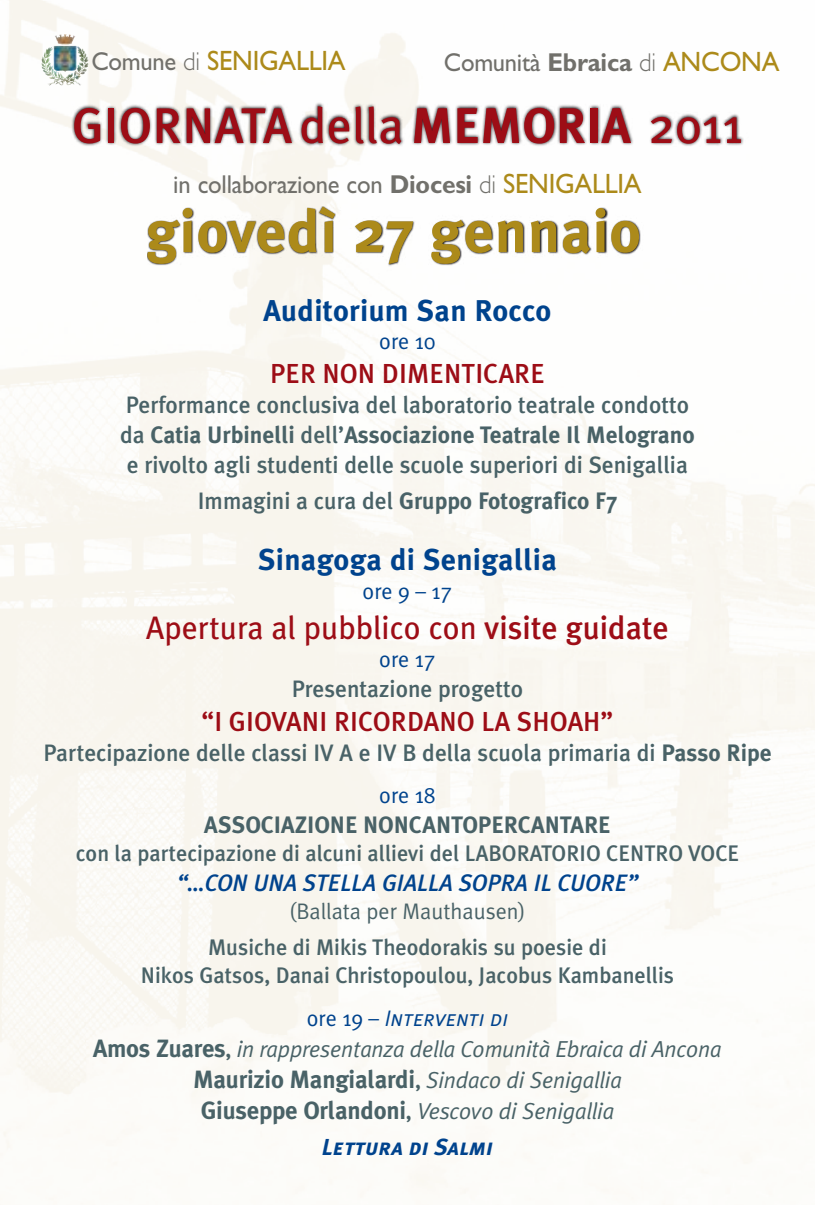
<style>
.page{position:relative;width:815px;height:1205px;background:#fff}
.page>*{position:absolute;margin:0;border:0;box-sizing:border-box;transform-origin:0 0}
.t1{font:700 60px "Meta Plus";letter-spacing:.01em;color:#ac8a1a}
.t2{font:50px "Meta Plus";color:#9d0d16}
.t3{font:32.5px "Meta Plus";color:#9d0d16}
.t4{font:700 30px "Meta Plus";letter-spacing:.01em;color:#00438d}
.t5{font:28px "Gill Sans";letter-spacing:-.01em;color:#ac8a1a;scale:.95 1}
.t6{font:500 27.5px "Meta Plus";letter-spacing:.005em;color:#9d0d16}
.t7{font:26px "Gill Sans";letter-spacing:-.01em;color:#71706b;scale:.95 1}
.t8{font:700 25px "Meta Plus";letter-spacing:-.01em;color:#496267}
.t9{font:500 23.75px/29.8px "Meta Plus";color:#496267}
.t10{font:700 23.75px "Meta Plus";color:#496267}
.t11{font:italic 23.75px "Meta Plus Medium Caps";color:#00438d}
.t12{font:italic 23px "Meta Plus Normal";letter-spacing:-.01em;color:#496267}
.t13{font:italic 23px "Meta Plus Bold Caps";color:#00438d}
.t14{font:500 22.5px/28.2px "Meta Plus";color:#496267;text-align:center}
.t15{font:22.5px "Meta Plus Normal";color:#00438d}
.t16{font:22.5px "Meta Plus Normal";color:#496267}
.t17{font:italic 22.5px "Meta Plus Normal Caps";color:#00438d}
.s1{font-size:26px;color:#71706b}
.s2{font-weight:300;font-size:26px;color:#71706b}
.s3{font-weight:500}
.s4{font-weight:700}
.s5{font-weight:300}
.s6{font-size:28px;color:#ac8a1a}
.s7{font-family:"Meta Plus Normal";font-style:normal}
.s8{font-family:"Meta Plus";font-weight:700;font-style:normal;font-size:25px}
.s9{font-family:"Meta Plus";font-weight:500;font-style:normal}
.s10{font-weight:500;font-size:23px}
.s11{font-family:"Meta Plus Normal";font-weight:400;font-style:italic;font-size:23px}
</style>
<div class="page">
<img style="left:0;top:0;width:815px;height:1200px">
<img style="left:55px;top:34px;width:20px;height:11px">
<svg style="left:72px;top:102px;width:743px;height:80px"></svg>
<svg style="left:147px;top:206px;width:668px;height:82px"></svg>
<p class="t5" style="left:91px;top:45px;width:262px"><span class="s1">Comune</span> <span class="s2">di</span> Senigallia</p>
<h2 class="t2" style="left:72px;top:97px;width:672px"><span class="s3">GIORNata</span> della <span class="s4">MEMORIA</span> 2011</h2>
<p class="t7" style="left:444px;top:47px;width:348px">Comunità <span class="s4">Ebraica</span> <span class="s5">di</span> <span class="s6">Ancona</span></p>
<p class="t7" style="left:173px;top:169px;width:488px">in collaborazione con <span class="s4">Diocesi</span> <span class="s5">di</span> <span class="s6">Senigallia</span></p>
<h1 class="t1" style="left:146px;top:197px;width:497px">giovedì 27 gennaio</h1>
<p class="t4" style="left:264px;top:293px;width:289px">Auditorium San Rocco</p>
<p class="t15" style="left:379px;top:328px;width:58px">ore 10</p>
<p class="t6" style="left:270px;top:358px;width:70px">Per non</p>
<p class="t6" style="left:382px;top:358px;width:164px">dimenticare</p>
<p class="t9" style="left:120px;top:390px;width:576px">Performance conclusiva del laboratorio teatrale condotto da <span class="s4">Catia Urbinelli</span> dell’<span class="s4">Associazione Teatrale Il Melograno </span>e rivolto agli studenti delle scuole superiori di Senigallia</p>
<p class="t10" style="left:198px;top:487px;width:421px"><span class="s3">Immagini a cura del</span> Gruppo Fotografico F7</p>
<p class="t4" style="left:258px;top:543px;width:300px">Sinagoga di Senigallia</p>
<p class="t15" style="left:363px;top:578px;width:91px">ore 9 – 17</p>
<h3 class="t3" style="left:146px;top:609px;width:524px">Apertura al pubblico con <span class="s3">visite guidate</span></h3>
<p class="t15" style="left:379px;top:646px;width:58px">ore 17</p>
<p class="t9" style="left:292px;top:673px;width:233px">Presentazione progetto</p>
<p class="t6" style="left:202px;top:706px;width:413px">“I giovani ri cor dano la Shoah”</p>
<p class="t9" style="left:43px;top:737px;width:730px">Partecipazione delle classi IV A e IV B della scuola primaria di <span class="s4">Passo Ripe</span></p>
<p class="t15" style="left:379px;top:782px;width:58px">ore 18</p>
<p class="t10" style="left:204px;top:811px;width:408px">ASSOCIAZIONE NONCANTOPERCANTARE</p>
<p class="t14" style="left:76px;top:839px;width:652px">con la partecipazione di alcuni allievi del LABORATORIO CE NTRO VOCE</p>
<p class="t11" style="left:177px;top:869px;width:463px">“…CON UNA STELLA GIALLA SOPRA IL CUORE”</p>
<p class="t16" style="left:289px;top:898px;width:238px">(Ballata per Mauthausen)</p>
<p class="t14" style="left:141px;top:932px;width:535px">Musiche di Mikis Theodorakis su poesie di<br>Nikos Gatsos, Danai Christopoulou, Jacobus Kambanellis</p>
<p class="t17" style="left:307px;top:1004px;width:203px"><span class="s7">ore 19 –</span> Interventi di</p>
<p class="t12" style="left:93px;top:1035px;width:630px"><span class="s8">Amos Zuares</span><span class="s9">,</span> in rappresentanza della Comunità Ebraica di Ancona</p>
<p class="t8" style="left:193px;top:1065px;width:430px">Maurizio Mangialardi<span class="s10">,</span> <span class="s11">Sindaco di Senigallia</span></p>
<p class="t12" style="left:201px;top:1098px;width:415px"><span class="s8">Giuseppe Orlandoni</span><span class="s9">,</span> Vescovo di Senigallia</p>
<p class="t13" style="left:322px;top:1134px;width:172px">Lettura di Salmi</p>
</div>
